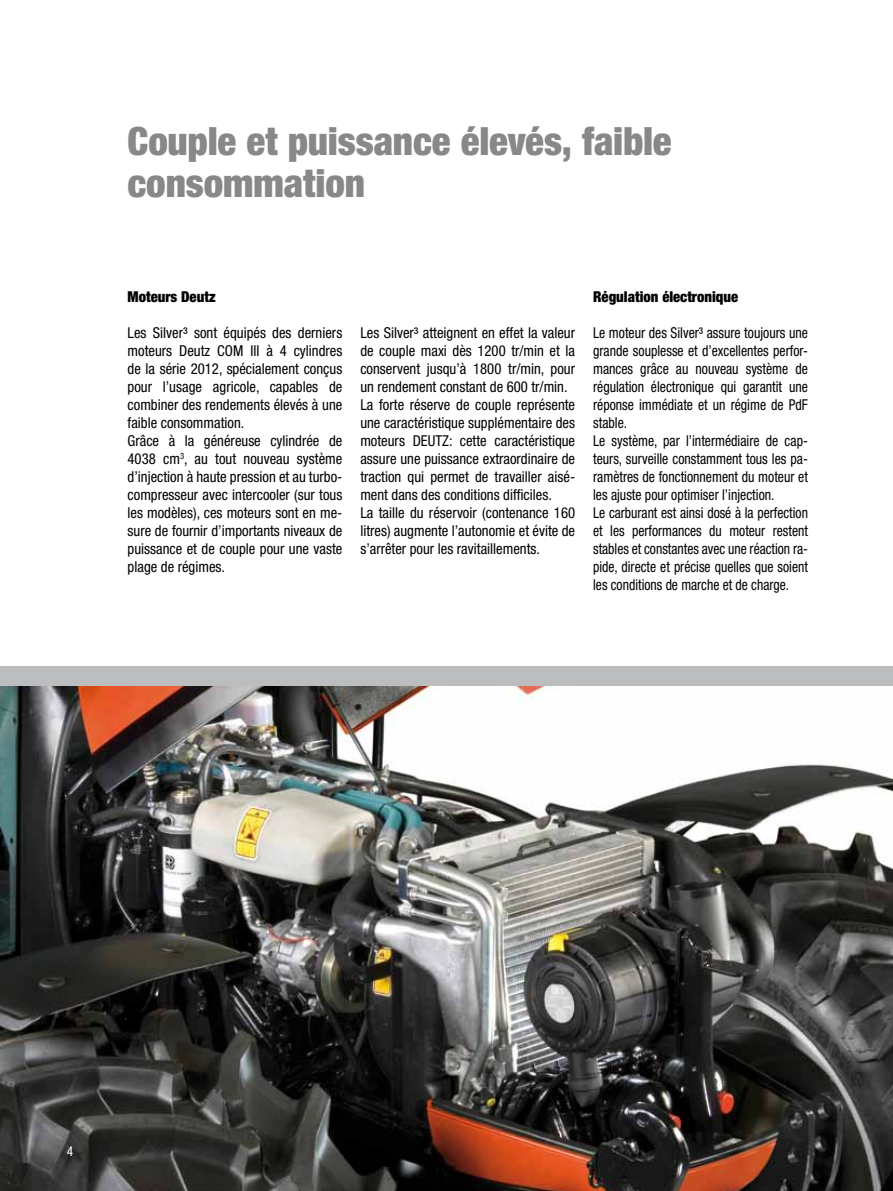
<style>
.page{position:relative;width:893px;height:1191px;background:#fff}
.page>*{position:absolute;margin:0;border:0;box-sizing:border-box;transform-origin:0 0}
.t1{font:900 condensed 39px/42px "Helvetica Neue LT Std";letter-spacing:-.005em;color:#87888a}
.t2{font:condensed 15px/18px "Helvetica Neue LT Std";color:#000}
.t3{font:condensed 15px/18px "Helvetica Neue LT Std";color:#000;scale:.92 1}
.t4{font:900 condensed 15px "Helvetica Neue LT Std";color:#000}
.t5{font:condensed 13.5px "Helvetica Neue LT Std";color:#fff}
</style>
<div class="page">
<img style="left:0;top:685px;width:893px;height:506px">
<div style="left:0;top:666px;width:893px;height:19px;background:#bbbdbe"></div>
<h1 class="t1" style="left:128px;top:120px;width:546px">Couple et puissance élevés, faible consommation</h1>
<p class="t4" style="left:128px;top:287px;width:89px">Moteurs Deutz</p>
<p class="t2" style="left:128px;top:324px;width:216px">Les Silver³ sont équipés des derniers moteurs Deutz COM III à 4 cylindres de la série 2012, spécialement conçus pour l’usage agricole, capables de combiner des rendements élevés à une faible consommation.<br>Grâce à la généreuse cylindrée de 4038 cm<sup>3</sup>, au tout nouveau système d’injection à haute pression et au turbo&shy;compresseur avec intercooler (sur tous les modèles), ces moteurs sont en me&shy;sure de fournir d’importants niveaux de puissance et de couple pour une vaste plage de régimes.</p>
<p class="t2" style="left:360px;top:324px;width:216px">Les Silver³ atteignent en effet la valeur de couple maxi dès 1200 tr/min et la conservent jusqu’à 1800 tr/min, pour un rendement constant de 600 tr/min.<br>La forte réserve de couple représente une caractéristique supplémentaire des moteurs DEUTZ: cette caractéristique assure une puissance extraordinaire de traction qui permet de travailler aisé&shy;ment dans des conditions difficiles.<br>La taille du réservoir (contenance 160 litres) augmente l’autonomie et évite de s’arrêter pour les ravitaillements.</p>
<p class="t4" style="left:593px;top:287px;width:147px">Régulation électronique</p>
<p class="t3" style="left:593px;top:324px;width:235px">Le moteur des Silver³ assure toujours une grande souplesse et d’excellentes perfor&shy;mances grâce au nouveau système de régulation électronique qui garantit une réponse immédiate et un régime de PdF stable.<br>Le système, par l’intermédiaire de cap&shy;teurs, surveille constamment tous les pa&shy;ramètres de fonctionnement du moteur et les ajuste pour optimiser l’injection.<br>Le carburant est ainsi dosé à la perfection et les performances du moteur restent stables et constantes avec une réaction ra&shy;pide, directe et précise quelles que soient les conditions de marche et de charge.</p>
<p class="t5" style="left:67px;top:1143px;width:8px">4</p>
</div>
